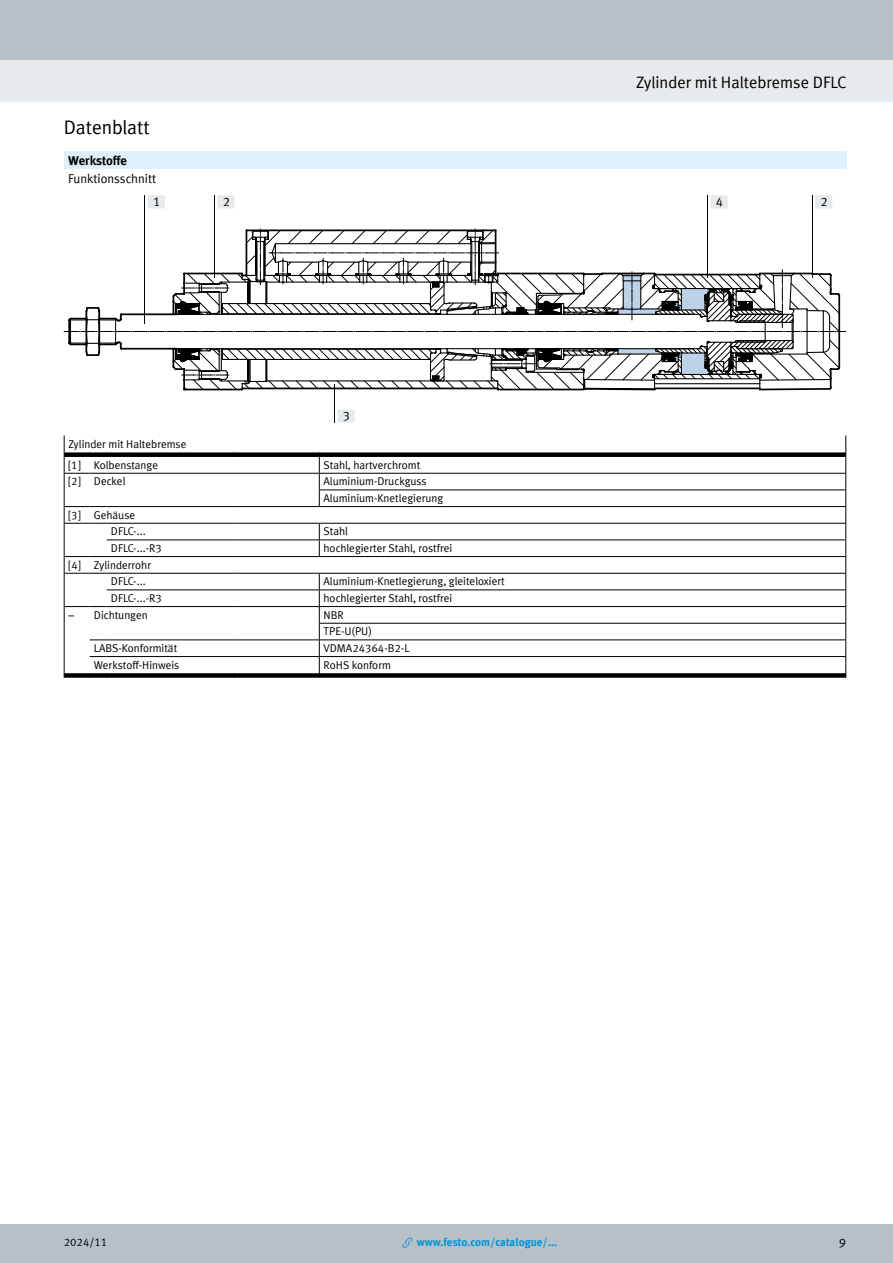
<style>
.page{position:relative;width:893px;height:1263px;background:#fff}
.page>*{position:absolute;margin:0;border:0;box-sizing:border-box;transform-origin:0 0}
.t1{font:19.5px "Festo";letter-spacing:-.005em;color:#000}
.t2{font:16.5px "Festo";color:#000}
.t3{font:12.75px/23.2px "Festo";color:#000}
.t4{font:700 12.75px "Festo";letter-spacing:-.005em;color:#000}
.t5{font:11.25px/16.6px "Festo";color:#000}
.t6{font:700 11.25px "Festo";letter-spacing:-.005em;color:#0095db}
</style>
<div class="page">
<div style="left:0;top:1225px;width:893px;height:38px;background:#b6c0c6"></div>
<svg style="left:402px;top:1237px;width:10px;height:11px"></svg>
<div style="left:0;top:60px;width:893px;height:42px;background:#e7eaec"></div>
<div style="left:0;top:0;width:893px;height:60px;background:#b6c0c6"></div>
<div style="left:64px;top:151px;width:782px;height:18px;background:#dff0fc"></div>
<svg style="left:64px;top:293px;width:782px;height:97px"></svg>
<svg style="left:214px;top:229px;width:618px;height:160px"></svg>
<svg style="left:214px;top:230px;width:569px;height:30px"></svg>
<svg style="left:85px;top:260px;width:711px;height:130px"></svg>
<div style="left:145px;top:195px;width:21px;height:129px;background:#fff"></div>
<div style="left:148px;top:195px;width:17px;height:13px;background:#e7eaec"></div>
<div style="left:215px;top:195px;width:21px;height:83px;background:#fff"></div>
<div style="left:217px;top:195px;width:18px;height:13px;background:#e7eaec"></div>
<div style="left:812px;top:195px;width:21px;height:83px;background:#000"></div>
<div style="left:813px;top:195px;width:20px;height:83px;background:#fff"></div>
<div style="left:815px;top:195px;width:17px;height:13px;background:#e7eaec"></div>
<div style="left:708px;top:195px;width:21px;height:83px;background:#fff"></div>
<div style="left:710px;top:195px;width:18px;height:13px;background:#e7eaec"></div>
<div style="left:334px;top:384px;width:22px;height:39px;background:#000"></div>
<svg style="left:335px;top:384px;width:21px;height:39px"></svg>
<div style="left:337px;top:409px;width:17px;height:14px;background:#e7eaec"></div>
<svg style="left:107px;top:452px;width:738px;height:226px"></svg>
<hr style="left:234px;top:473px;width:85px;height:1px;background:#000">
<hr style="left:234px;top:506px;width:85px;height:1px;background:#000">
<hr style="left:107px;top:523px;width:127px;height:1px;background:#000">
<hr style="left:234px;top:523px;width:85px;height:1px;background:#000">
<hr style="left:107px;top:539px;width:127px;height:1px;background:#000">
<hr style="left:234px;top:539px;width:85px;height:1px;background:#000">
<svg style="left:319px;top:524px;width:1px;height:32px"></svg>
<hr style="left:107px;top:556px;width:127px;height:1px;background:#000">
<hr style="left:234px;top:556px;width:85px;height:1px;background:#000">
<hr style="left:107px;top:573px;width:127px;height:1px;background:#000">
<hr style="left:234px;top:573px;width:85px;height:1px;background:#000">
<hr style="left:107px;top:589px;width:127px;height:1px;background:#000">
<hr style="left:234px;top:589px;width:85px;height:1px;background:#000">
<hr style="left:107px;top:606px;width:127px;height:1px;background:#000">
<hr style="left:234px;top:606px;width:85px;height:1px;background:#000">
<hr style="left:234px;top:639px;width:85px;height:1px;background:#000">
<hr style="left:234px;top:656px;width:85px;height:1px;background:#000">
<hr style="left:107px;top:473px;width:127px;height:1px;background:#000">
<hr style="left:319px;top:473px;width:527px;height:1px;background:#000">
<hr style="left:319px;top:489px;width:527px;height:1px;background:#000">
<hr style="left:107px;top:506px;width:127px;height:1px;background:#000">
<hr style="left:319px;top:506px;width:527px;height:1px;background:#000">
<hr style="left:319px;top:523px;width:527px;height:1px;background:#000">
<hr style="left:319px;top:539px;width:527px;height:1px;background:#000">
<hr style="left:319px;top:556px;width:527px;height:1px;background:#000">
<hr style="left:319px;top:573px;width:527px;height:1px;background:#000">
<hr style="left:319px;top:589px;width:527px;height:1px;background:#000">
<hr style="left:319px;top:606px;width:527px;height:1px;background:#000">
<hr style="left:319px;top:623px;width:527px;height:1px;background:#000">
<hr style="left:107px;top:639px;width:127px;height:1px;background:#000">
<hr style="left:319px;top:639px;width:527px;height:1px;background:#000">
<hr style="left:107px;top:656px;width:127px;height:1px;background:#000">
<hr style="left:319px;top:656px;width:527px;height:1px;background:#000">
<svg style="left:319px;top:452px;width:1px;height:54px"></svg>
<svg style="left:64px;top:435px;width:43px;height:243px"></svg>
<svg style="left:319px;top:574px;width:1px;height:104px"></svg>
<svg style="left:845px;top:435px;width:1px;height:243px"></svg>
<h1 class="t1" style="left:64px;top:113px;width:87px">Datenblatt</h1>
<p class="t4" style="left:68px;top:151px;width:60px">Werkstoffe</p>
<p class="t3" style="left:153px;top:166px;width:9px;text-indent:-85px">Funktionsschnitt<br>1</p>
<h2 class="t2" style="left:636px;top:70px;width:212px">Zylinder mit Haltebremse DFLC</h2>
<p class="t3" style="left:223px;top:189px;width:9px">2</p>
<p class="t3" style="left:716px;top:189px;width:9px">4</p>
<p class="t3" style="left:820px;top:189px;width:9px">2</p>
<p class="t5" style="left:68px;top:433px;width:119px;line-height:20.7px">Zylinder mit Haltebremse [1] Kolbenstange</p>
<p class="t3" style="left:343px;top:403px;width:9px">3</p>
<p class="t5" style="left:324px;top:456px;width:98px">Stahl, hartverchromt</p>
<p class="t5" style="left:68px;top:472px;width:59px">[2] Deckel</p>
<p class="t5" style="left:324px;top:472px;width:121px">Aluminium-Druckguss<br>Aluminium-Knetlegierung</p>
<p class="t5" style="left:111px;top:506px;width:36px;text-indent:-43px">[3] Gehäuse<br>DFLC-...</p>
<p class="t5" style="left:324px;top:522px;width:26px">Stahl</p>
<p class="t5" style="left:111px;top:539px;width:52px">DFLC-...-R3</p>
<p class="t5" style="left:324px;top:539px;width:130px">hochlegierter Stahl, rostfrei</p>
<p class="t5" style="left:111px;top:556px;width:42px;text-indent:-43px">[4] Zylinderrohr<br>DFLC-...</p>
<p class="t5" style="left:324px;top:572px;width:183px">Aluminium-Knetlegierung, gleiteloxiert</p>
<p class="t5" style="left:111px;top:589px;width:52px">DFLC-...-R3</p>
<p class="t5" style="left:324px;top:589px;width:130px">hochlegierter Stahl, rostfrei</p>
<p class="t5" style="left:68px;top:605px;width:81px">– Dichtungen</p>
<p class="t5" style="left:324px;top:605px;width:50px">NBR<br>TPE-U(PU)</p>
<p class="t5" style="left:94px;top:639px;width:85px">LABS-Konformität</p>
<p class="t5" style="left:324px;top:639px;width:87px">VDMA24364-B2-L</p>
<p class="t5" style="left:94px;top:655px;width:87px">Werkstoff-Hinweis</p>
<p class="t5" style="left:324px;top:655px;width:69px">RoHS konform</p>
<p class="t5" style="left:64px;top:1233px;width:45px">2024/11</p>
<p class="t6" style="left:417px;top:1233px;width:142px">www.festo.com/catalogue/...</p>
<p class="t3" style="left:839px;top:1230px;width:9px">9</p>
</div>
